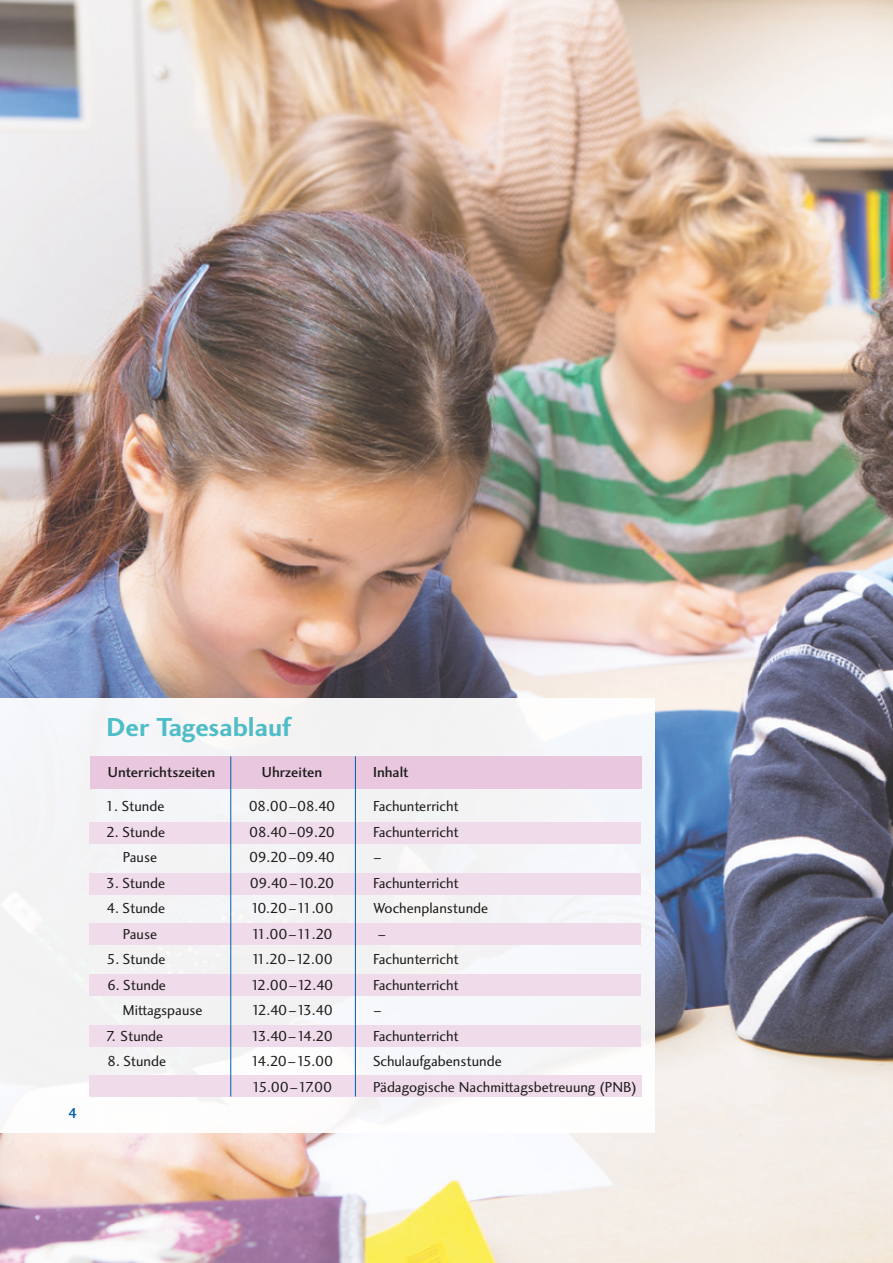
<style>
.page{position:relative;width:893px;height:1263px;background:#fff}
.page>*{position:absolute;margin:0;border:0;box-sizing:border-box;transform-origin:0 0}
.t1{font:700 27px "Charlotte Sans";color:#4fbdc7}
.t2{font:15px "Charlotte Sans";color:#1d1d1b}
.t3{font:500 15px "Charlotte Sans";color:#1d1d1b}
.t4{font:500 15px "Charlotte Sans";color:#005da9}
</style>
<div class="page">
<img style="left:0;top:0;width:893px;height:1263px">
<div style="left:0;top:698px;width:655px;height:434px;background:#f4f5f6"></div>
<div style="left:90px;top:1075px;width:552px;height:21px;background:#f0dbeb"></div>
<div style="left:90px;top:923px;width:551px;height:21px;background:#f0dbeb"></div>
<div style="left:90px;top:974px;width:551px;height:21px;background:#f0dbeb"></div>
<div style="left:90px;top:1025px;width:551px;height:21px;background:#f0dbeb"></div>
<div style="left:90px;top:873px;width:551px;height:21px;background:#f0dbeb"></div>
<div style="left:90px;top:822px;width:551px;height:21px;background:#f0dbeb"></div>
<div style="left:90px;top:756px;width:552px;height:32px;background:#e9c7df"></div>
<hr style="left:230px;top:756px;width:1px;height:340px;background:#005da9">
<hr style="left:355px;top:756px;width:1px;height:340px;background:#005da9">
<p class="t4" style="left:68px;top:1104px;width:11px">4</p>
<h1 class="t1" style="left:107px;top:711px;width:186px">Der Tagesablauf</h1>
<p class="t3" style="left:108px;top:763px;width:109px">Unterrichtszeiten</p>
<p class="t3" style="left:262px;top:763px;width:62px">Uhrzeiten</p>
<p class="t3" style="left:373px;top:763px;width:37px">Inhalt</p>
<p class="t2" style="left:106px;top:798px;width:60px">1. Stunde</p>
<p class="t2" style="left:249px;top:798px;width:88px">08.00–08.40</p>
<p class="t2" style="left:373px;top:798px;width:87px">Fachunterricht</p>
<p class="t2" style="left:106px;top:823px;width:60px">2. Stunde</p>
<p class="t2" style="left:249px;top:823px;width:87px">08.40–09.20</p>
<p class="t2" style="left:373px;top:823px;width:87px">Fachunterricht</p>
<p class="t2" style="left:123px;top:849px;width:36px">Pause</p>
<p class="t2" style="left:249px;top:849px;width:87px">09.20–09.40</p>
<p class="t2" style="left:373px;top:849px;width:10px">–</p>
<p class="t2" style="left:106px;top:874px;width:60px">3. Stunde</p>
<p class="t2" style="left:250px;top:874px;width:86px">09.40–10.20</p>
<p class="t2" style="left:373px;top:874px;width:87px">Fachunterricht</p>
<p class="t2" style="left:106px;top:900px;width:60px">4. Stunde</p>
<p class="t2" style="left:251px;top:900px;width:84px">10.20–11.00</p>
<p class="t2" style="left:373px;top:900px;width:117px">Wochenplanstunde</p>
<p class="t2" style="left:123px;top:925px;width:36px">Pause</p>
<p class="t2" style="left:251px;top:925px;width:83px">11.00–11.20</p>
<p class="t2" style="left:378px;top:925px;width:10px">–</p>
<p class="t2" style="left:107px;top:951px;width:60px">5. Stunde</p>
<p class="t2" style="left:251px;top:951px;width:83px">11.20–12.00</p>
<p class="t2" style="left:373px;top:951px;width:87px">Fachunterricht</p>
<p class="t2" style="left:107px;top:976px;width:60px">6. Stunde</p>
<p class="t2" style="left:251px;top:976px;width:84px">12.00–12.40</p>
<p class="t2" style="left:373px;top:976px;width:87px">Fachunterricht</p>
<p class="t2" style="left:123px;top:1002px;width:81px">Mittagspause</p>
<p class="t2" style="left:251px;top:1002px;width:83px">12.40–13.40</p>
<p class="t2" style="left:373px;top:1002px;width:10px">–</p>
<p class="t2" style="left:106px;top:1027px;width:59px">7. Stunde</p>
<p class="t2" style="left:251px;top:1027px;width:83px">13.40–14.20</p>
<p class="t2" style="left:373px;top:1027px;width:87px">Fachunterricht</p>
<p class="t2" style="left:107px;top:1053px;width:60px">8. Stunde</p>
<p class="t2" style="left:251px;top:1053px;width:84px">14.20–15.00</p>
<p class="t2" style="left:373px;top:1053px;width:130px">Schulaufgabenstunde</p>
<p class="t2" style="left:252px;top:1078px;width:82px">15.00–17.00</p>
<p class="t2" style="left:373px;top:1078px;width:265px">Pädagogische Nachmittagsbetreuung (PNB)</p>
</div>
